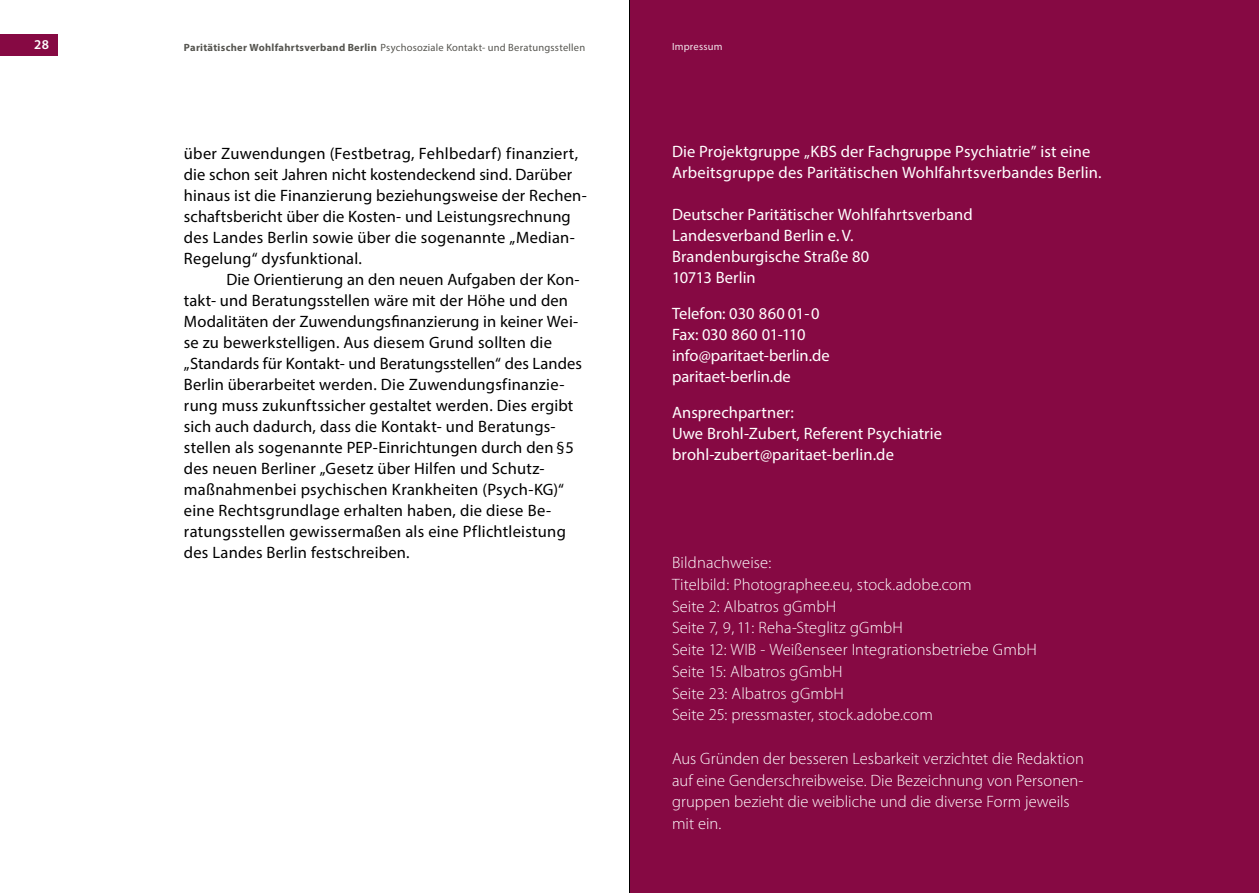
<style>
.page{position:relative;width:1259px;height:893px;background:#fff}
.page>*{position:absolute;margin:0;border:0;box-sizing:border-box;transform-origin:0 0}
.t1{font:16.5px/21px "Myriad Pro";letter-spacing:.01em;color:#000}
.t2{font:300 16.5px/21.8px "Myriad Pro";letter-spacing:.005em;color:#fff}
.t3{font:16.5px/21px "Myriad Pro";letter-spacing:.005em;color:#fff}
.t4{font:600 13.5px "Myriad Pro";color:#fff}
.t5{font:10.5px "Myriad Pro";letter-spacing:.02em;color:#565550}
.t6{font:10.5px "Myriad Pro";letter-spacing:.02em;color:#fff}
.s1{font-weight:700}
</style>
<div class="page">
<div style="left:629px;top:0;width:630px;height:893px;background:#860943"></div>
<div style="left:0;top:34px;width:57px;height:21px;background:#860943"></div>
<hr style="left:629px;top:0;width:1px;height:893px;background:#000">
<p class="t4" style="left:34px;top:35px;width:16px">28</p>
<p class="t5" style="left:184px;top:41px;width:403px"><span class="s1">Paritätischer Wohlfahrtsverband Berlin</span> Psychosoziale Kontakt- und Beratungsstellen</p>
<p class="t1" style="left:184px;top:143px;width:404px">über Zuwendungen (Festbetrag, Fehlbedarf) finanziert, die schon seit Jahren nicht kostendeckend sind. Darüber hinaus ist die Finanzierung beziehungsweise der Rechen&shy;schaftsbericht über die Kosten- und Leistungsrechnung des Landes Berlin sowie über die sogenannte „Median-Regelung“ dysfunktional.</p>
<p class="t1" style="left:184px;top:269px;width:399px;text-indent:43px">Die Orientierung an den neuen Aufgaben der Kon&shy;takt- und Beratungsstellen wäre mit der Höhe und den Modalitäten der Zuwendungsfinanzierung in keiner Wei&shy;se zu bewerkstelligen. Aus diesem Grund sollten die „Standards für Kontakt- und Beratungsstellen“ des Landes Berlin überarbeitet werden. Die Zuwendungsfinanzie&shy;rung muss zukunftssicher gestaltet werden. Dies ergibt sich auch dadurch, dass die Kontakt- und Beratungs&shy;stellen als sogenannte PEP-Einrichtungen durch den §5 des neuen Berliner „Gesetz über Hilfen und Schutz&shy;maßnahmenbei psychischen Krankheiten (Psych-KG)“ eine Rechtsgrundlage erhalten haben, die diese Be&shy;ratungsstellen gewissermaßen als eine Pflichtleistung des Landes Berlin festschreiben.</p>
<p class="t6" style="left:672px;top:40px;width:52px">Impressum</p>
<p class="t3" style="left:672px;top:141px;width:431px">Die Projektgruppe „KBS der Fachgruppe Psychiatrie” ist eine<br>Arbeitsgruppe des Paritätischen Wohlfahrtsverbandes Berlin.</p>
<p class="t3" style="left:672px;top:204px;width:302px">Deutscher Paritätischer Wohlfahrtsverband<br>Landesverband Berlin e. V.<br>Brandenburgische Straße 80<br>10713 Berlin</p>
<p class="t3" style="left:672px;top:303px;width:159px">Telefon: 030 860 01-0<br>Fax: 030 860 01-110 info@paritaet-berlin.de paritaet-berlin.de</p>
<p class="t3" style="left:672px;top:402px;width:271px">Ansprechpartner:<br>Uwe Brohl-Zubert, Referent Psychiatrie brohl-zubert@paritaet-berlin.de</p>
<p class="t2" style="left:672px;top:552px;width:366px">Bildnachweise:<br>Titelbild: Photographee.eu, stock.adobe.com<br>Seite 2: Albatros gGmbH<br>Seite 7, 9, 11: Reha-Steglitz gGmbH<br>Seite 12: WIB - Weißenseer Integrationsbetriebe GmbH Seite 15: Albatros gGmbH<br>Seite 23: Albatros gGmbH<br>Seite 25: pressmaster, stock.adobe.com</p>
<p class="t2" style="left:672px;top:747px;width:413px">Aus Gründen der besseren Lesbarkeit verzichtet die Redaktion auf eine Genderschreibweise. Die Bezeichnung von Personen&shy;gruppen bezieht die weibliche und die diverse Form jeweils mit ein.</p>
</div>
